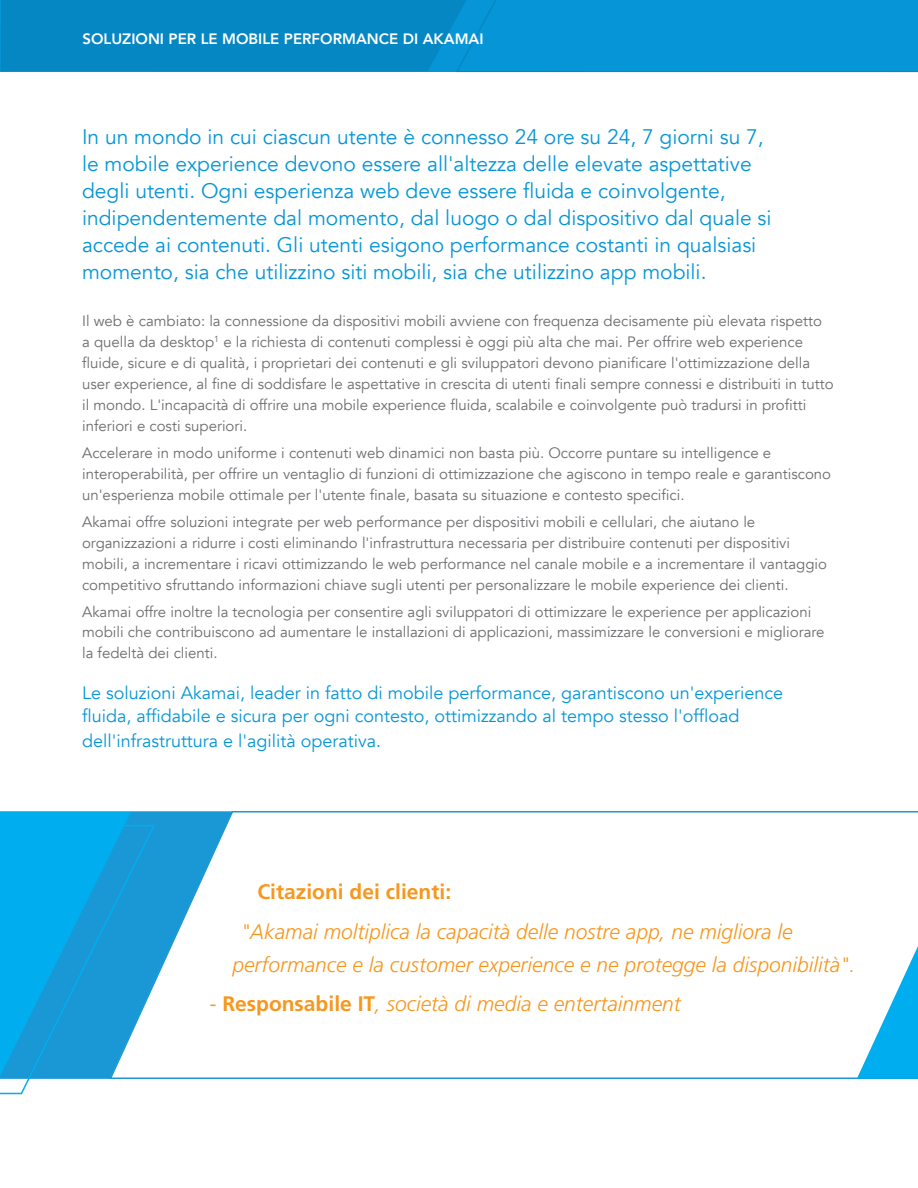
<style>
.page{position:relative;width:918px;height:1188px;background:#fff}
.page>*{position:absolute;margin:0;border:0;box-sizing:border-box;transform-origin:0 0}
.t1{font:21px/27px "Avenir";color:#0696d7}
.t2{font:italic 300 21px/33px "Frutiger";color:#f7971d}
.t3{font:700 21px "Frutiger";color:#f7971d}
.t4{font:18px/22.5px "Avenir";color:#0696d7}
.t5{font:15px/21px "Avenir";color:#6c6d70}
.t6{font:800 15px "Avenir";color:#fff}
.s1{font-weight:700;font-style:normal}
</style>
<div class="page">
<svg style="left:0;top:0;width:918px;height:73px;background:#0890ce"></svg>
<svg style="left:232px;top:811px;width:686px;height:268px"></svg>
<svg style="left:0;top:811px;width:232px;height:268px"></svg>
<svg style="left:0;top:812px;width:156px;height:283px;background:#27abe4"></svg>
<svg style="left:857px;top:946px;width:61px;height:133px"></svg>
<p class="t6" style="left:82px;top:27px;width:403px">SOLUZIONI PER LE MOBILE PERFORMANCE DI AKAMAI</p>
<p class="t1" style="left:82px;top:123px;width:691px">In un mondo in cui ciascun utente è connesso 24 ore su 24, 7 giorni su 7, le mobile experience devono essere all'altezza delle elevate aspettative degli utenti. Ogni esperienza web deve essere fluida e coinvolgente, indipendentemente dal momento, dal luogo o dal dispositivo dal quale si accede ai contenuti. Gli utenti esigono performance costanti in qualsiasi momento, sia che utilizzino siti mobili, sia che utilizzino app mobili.</p>
<p class="t5" style="left:82px;top:310px;width:753px">Il web è cambiato: la connessione da dispositivi mobili avviene con frequenza decisamente più elevata rispetto<br>a quella da desktop<sup>1</sup> e la richiesta di contenuti complessi è oggi più alta che mai. Per offrire web experience fluide, sicure e di qualità, i proprietari dei contenuti e gli sviluppatori devono pianificare l'ottimizzazione della user experience, al fine di soddisfare le aspettative in crescita di utenti finali sempre connessi e distribuiti in tutto il mondo. L'incapacità di offrire una mobile experience fluida, scalabile e coinvolgente può tradursi in profitti inferiori e costi superiori.</p>
<p class="t5" style="left:82px;top:442px;width:751px">Accelerare in modo uniforme i contenuti web dinamici non basta più. Occorre puntare su intelligence e interoperabilità, per offrire un ventaglio di funzioni di ottimizzazione che agiscono in tempo reale e garantiscono un'esperienza mobile ottimale per l'utente finale, basata su situazione e contesto specifici.</p>
<p class="t5" style="left:82px;top:511px;width:746px">Akamai offre soluzioni integrate per web performance per dispositivi mobili e cellulari, che aiutano le organizzazioni a ridurre i costi eliminando l'infrastruttura necessaria per distribuire contenuti per dispositivi mobili, a incrementare i ricavi ottimizzando le web performance nel canale mobile e a incrementare il vantaggio competitivo sfruttando informazioni chiave sugli utenti per personalizzare le mobile experience dei clienti.</p>
<p class="t5" style="left:82px;top:601px;width:744px">Akamai offre inoltre la tecnologia per consentire agli sviluppatori di ottimizzare le experience per applicazioni mobili che contribuiscono ad aumentare le installazioni di applicazioni, massimizzare le conversioni e migliorare la fedeltà dei clienti.</p>
<p class="t4" style="left:82px;top:682px;width:703px">Le soluzioni Akamai, leader in fatto di mobile performance, garantiscono un'experience fluida, affidabile e sicura per ogni contesto, ottimizzando al tempo stesso l'offload</p>
<p class="t4" style="left:82px;top:730px;width:301px">dell'infrastruttura e l'agilità operativa.</p>
<h1 class="t3" style="left:257px;top:879px;width:195px">Citazioni dei clienti:</h1>
<h1 class="t2" style="left:232px;top:915px;width:625px;text-indent:8px">"Akamai moltiplica la capacità delle nostre app, ne migliora le performance e la customer experience e ne protegge la disponibilità".</h1>
<h1 class="t2" style="left:210px;top:987px;width:473px">- <span class="s1">Responsabile IT</span>, società di media e entertainment</h1>
</div>
